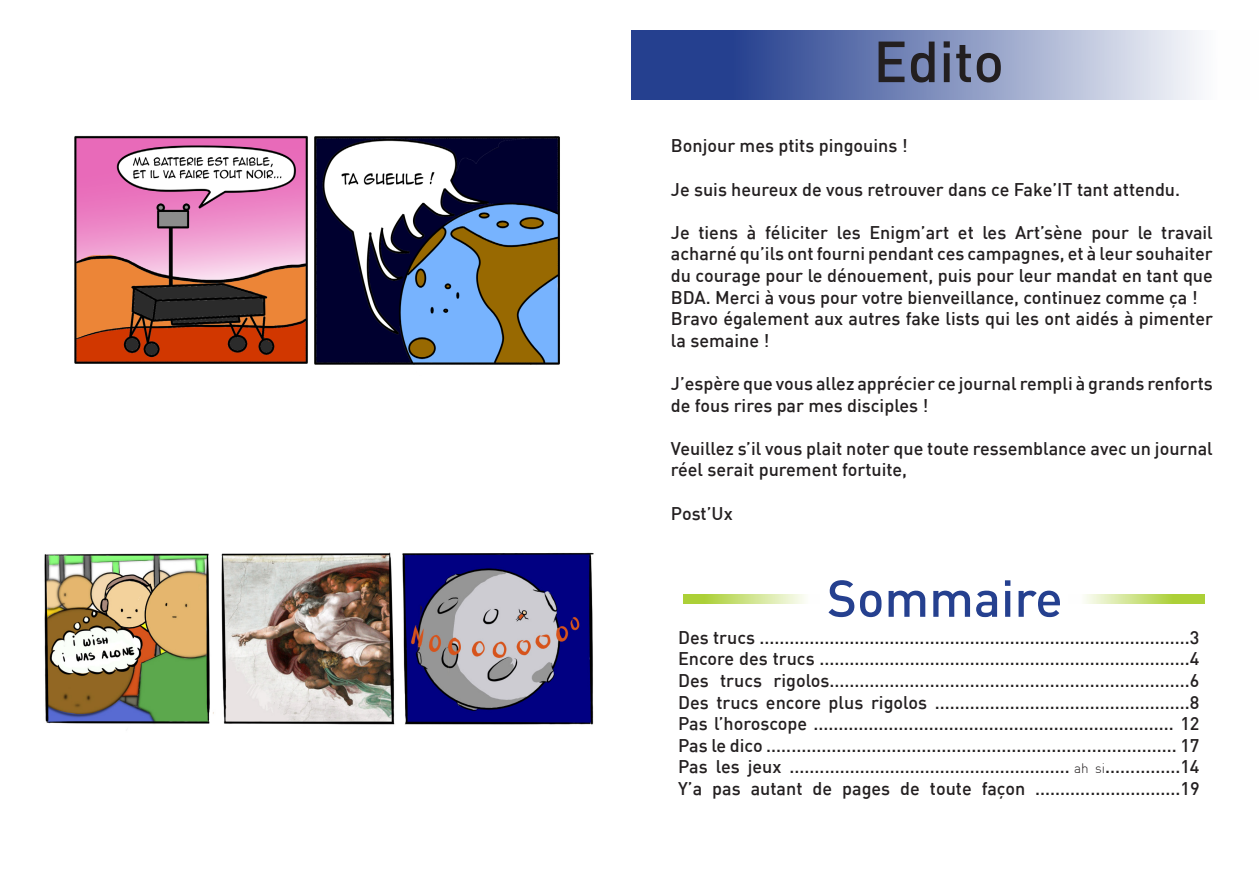
<style>
.page{position:relative;width:1259px;height:893px;background:#fff}
.page>*{position:absolute;margin:0;border:0;box-sizing:border-box;transform-origin:0 0}
.t1{font:500 57px "DIN";color:#231f20}
.t2{font:500 51px "DIN";color:#25408f}
.t3{font:500 18px/21.6px "DIN";color:#231f20}
.s1{font-weight:300;font-size:13.5px}
</style>
<div class="page">
<svg style="left:631px;top:31px;width:568px;height:69px;background:#7a8aba"></svg>
<svg style="left:683px;top:595px;width:122px;height:9px"></svg>
<svg style="left:1084px;top:595px;width:121px;height:9px"></svg>
<img style="left:74px;top:135px;width:486px;height:230px">
<img style="left:44px;top:552px;width:550px;height:173px">
<p class="t1" style="left:873px;top:25px;width:132px">Edito</p>
<p class="t3" style="left:671px;top:134px;width:238px">Bonjour mes ptits pingouins !</p>
<p class="t3" style="left:671px;top:178px;width:511px">Je suis heureux de vous retrouver dans ce Fake’IT tant attendu.</p>
<p class="t3" style="left:671px;top:221px;width:543px;text-align:justify">Je tiens à féliciter les Enigm’art et les Art’sène pour le travail acharné qu’ils ont fourni pendant ces campagnes, et à leur souhaiter du courage pour le dénouement, puis pour leur mandat en tant que BDA. Merci à vous pour votre bienveillance, continuez comme ça !</p>
<p class="t3" style="left:671px;top:307px;width:543px">Bravo également aux autres fake lists qui les ont aidés à pimenter la semaine !</p>
<p class="t3" style="left:671px;top:372px;width:543px">J’espère que vous allez apprécier ce journal rempli à grands renforts de fous rires par mes disciples !</p>
<p class="t3" style="left:671px;top:437px;width:543px">Veuillez s’il vous plait noter que toute ressemblance avec un journal réel serait purement fortuite,</p>
<p class="t3" style="left:671px;top:502px;width:63px">Post’Ux</p>
<p class="t2" style="left:827px;top:566px;width:237px">Sommaire</p>
<p class="t3" style="left:678px;top:626px;width:523px">Des trucs ......................................................................................3</p>
<p class="t3" style="left:678px;top:647px;width:523px">Encore des trucs ..........................................................................4</p>
<p class="t3" style="left:678px;top:669px;width:523px">Des trucs rigolos........................................................................6</p>
<p class="t3" style="left:678px;top:691px;width:523px">Des trucs encore plus rigolos ...................................................8<br>Pas l’horoscope ........................................................................ 12</p>
<p class="t3" style="left:678px;top:734px;width:523px">Pas le dico .................................................................................. 17</p>
<p class="t3" style="left:678px;top:755px;width:523px">Pas les jeux ........................................................ <span class="s1">ah si</span>...............14</p>
<p class="t3" style="left:678px;top:777px;width:523px">Y’a pas autant de pages de toute façon .............................19</p>
</div>
